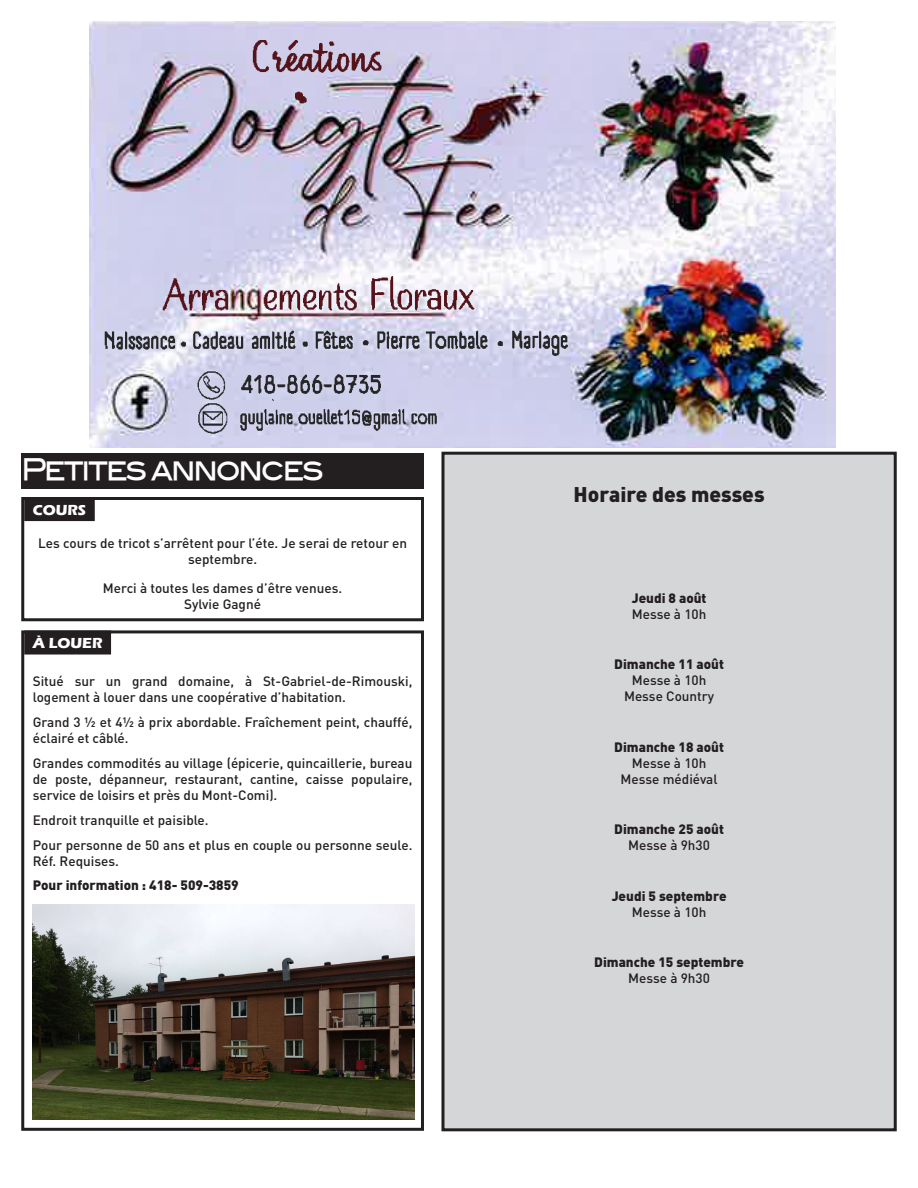
<style>
.page{position:relative;width:918px;height:1188px;background:#fff}
.page>*{position:absolute;margin:0;border:0;box-sizing:border-box;transform-origin:0 0}
.t1{font:29.7px "Blair Md ITCTT Medium";letter-spacing:-.08em;color:#fff;scale:.89 1}
.t2{font:900 21px "DIN Pro";color:#231f20}
.Sur-titre{font:700 15px "Eras ITC";color:#fff}
.t3{font:500 13.5px/16.2px "DIN Pro";color:#231f20}
.t4{font:900 13.5px/16.2px "DIN Pro";color:#231f20;text-align:center}
.s1{font-weight:500}
.s2{font-weight:900}
</style>
<div class="page">
<div style="left:21px;top:453px;width:403px;height:35px;background:#231f20"></div>
<div style="left:24px;top:631px;width:87px;height:24px;background:#231f20"></div>
<div style="left:21px;top:630px;width:403px;height:501px;border:3px solid #231f20"></div>
<img style="left:33px;top:904px;width:381px;height:216px">
<div style="left:24px;top:497px;width:71px;height:24px;background:#231f20"></div>
<div style="left:21px;top:497px;width:403px;height:124px;border:3px solid #231f20"></div>
<img style="left:89px;top:21px;width:746px;height:426px">
<img style="left:163px;top:41px;width:313px;height:272px">
<img style="left:105px;top:331px;width:730px;height:116px">
<div style="left:443px;top:453px;width:452px;height:677px;background:#d5d6d8"></div>
<div style="left:441px;top:452px;width:456px;height:679px;border:3px solid #231f20"></div>
<p class="t1" style="left:21px;top:446px;width:341px">Petites annonces</p>
<p class="Sur-titre" style="left:33px;top:501px;width:55px">COURS</p>
<p class="t3" style="left:38px;top:534px;width:371px;text-align:center">Les cours de tricot s’arrêtent pour l’éte. Je serai de retour en septembre.</p>
<p class="t3" style="left:103px;top:580px;width:241px">Merci à toutes les dames d’être venues.</p>
<p class="t3" style="left:184px;top:596px;width:78px">Sylvie Gagné</p>
<p class="Sur-titre" style="left:33px;top:635px;width:71px">À LOUER</p>
<p class="t3" style="left:33px;top:672px;width:381px">Situé sur un grand domaine, à St-Gabriel-de-Rimouski, logement à louer dans une coopérative d’habitation.</p>
<p class="t3" style="left:33px;top:713px;width:381px">Grand 3 ½ et 4½ à prix abordable. Fraîchement peint, chauffé, éclairé et câblé.</p>
<p class="t3" style="left:33px;top:754px;width:381px;text-align:justify">Grandes commodités au village (épicerie, quincaillerie, bureau de poste, dépanneur, restaurant, cantine, caisse populaire, service de loisirs et près du Mont-Comi).</p>
<p class="t3" style="left:33px;top:811px;width:177px">Endroit tranquille et paisible.</p>
<p class="t3" style="left:33px;top:836px;width:381px">Pour personne de 50 ans et plus en couple ou personne seule.<br>Réf. Requises.</p>
<p class="t4" style="left:33px;top:877px;width:208px">Pour information : 418- 509-3859</p>
<p class="t2" style="left:574px;top:480px;width:193px">Horaire des messes</p>
<p class="t4" style="left:632px;top:589px;width:76px;text-align:left">Jeudi 8 août<br><span class="s1">Messe à 10h</span></p>
<p class="t3" style="left:614px;top:655px;width:111px;text-align:center"><span class="s2">Dimanche 11 août<br></span>Messe à 10h<br>Messe Country</p>
<p class="t3" style="left:614px;top:738px;width:111px;text-align:center"><span class="s2">Dimanche 18 août<br></span>Messe à 10h<br>Messe médiéval</p>
<p class="t4" style="left:614px;top:821px;width:111px">Dimanche 25 août<br><span class="s1">Messe à 9h30</span></p>
<p class="t4" style="left:612px;top:887px;width:116px">Jeudi 5 septembre<br><span class="s1">Messe à 10h</span></p>
<p class="t4" style="left:594px;top:954px;width:151px">Dimanche 15 septembre<br><span class="s1">Messe à 9h30</span></p>
</div>
